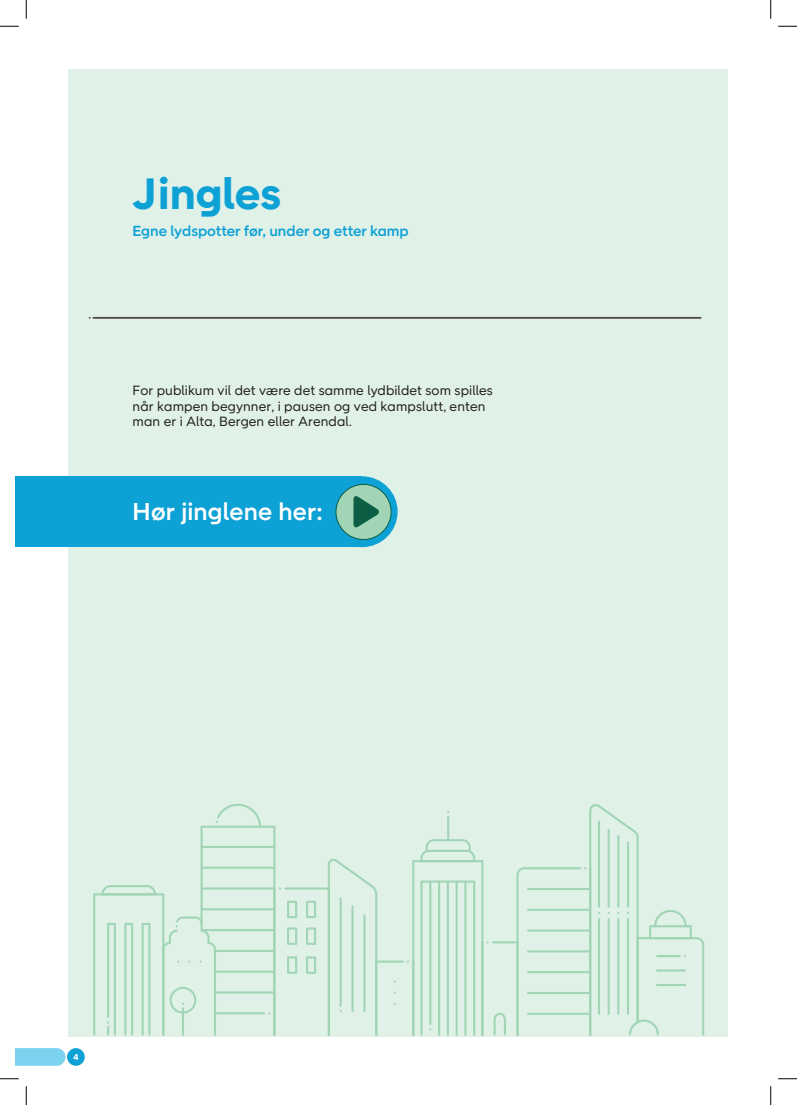
<style>
.page{position:relative;width:797px;height:1105px;background:#fff}
.page>*{position:absolute;margin:0;border:0;box-sizing:border-box;transform-origin:0 0}
.t1{font:700 45px "Post Nord Sans";color:#0da1d6}
.t2{font:500 25px "Post Nord Sans";letter-spacing:.005em;color:#fff}
.t3{font:500 15px "Post Nord Sans";color:#0da1d6}
.t4{font:13.75px/15.6px "Post Nord Sans";letter-spacing:.01em;color:#231f20}
.t5{font:700 8.75px "Post Nord Sans";color:#fff}
</style>
<div class="page">
<svg style="left:16px;top:1048px;width:50px;height:18px"></svg>
<div style="left:67px;top:1048px;width:18px;height:18px;background:#0da1d6;border-radius:9px"></div>
<div style="left:68px;top:69px;width:659px;height:968px;background:#e0f1e8"></div>
<hr style="left:93px;top:317px;width:607px;height:2px;background:#544e46">
<div style="left:16px;top:476px;width:346px;height:71px;background:#0da1d6"></div>
<div style="left:327px;top:476px;width:70px;height:71px;background:#0da1d6;border-radius:50%"></div>
<svg style="left:93px;top:804px;width:611px;height:232px"></svg>
<div style="left:336px;top:484px;width:55px;height:55px;background:#a1d5b6;border-radius:50%"></div>
<div style="left:336px;top:484px;width:55px;height:56px;border:1px solid #0c5f45;border-radius:50%"></div>
<svg style="left:353px;top:496px;width:26px;height:32px"></svg>
<svg style="left:0;top:25px;width:19px;height:2px"></svg>
<svg style="left:778px;top:25px;width:19px;height:2px"></svg>
<svg style="left:0;top:1078px;width:19px;height:1px"></svg>
<svg style="left:778px;top:1078px;width:19px;height:1px"></svg>
<svg style="left:25px;top:0;width:2px;height:19px"></svg>
<svg style="left:25px;top:1086px;width:2px;height:19px"></svg>
<svg style="left:770px;top:0;width:1px;height:19px"></svg>
<svg style="left:770px;top:1086px;width:1px;height:19px"></svg>
<h1 class="t1" style="left:133px;top:167px;width:150px">Jingles</h1>
<p class="t3" style="left:133px;top:222px;width:278px">Egne lydspotter før, under og etter kamp</p>
<p class="t4" style="left:133px;top:382px;width:362px">For publikum vil det være det samme lydbildet som spilles når kampen begynner, i pausen og ved kampslutt, enten man er i Alta, Bergen eller Arendal.</p>
<h2 class="t2" style="left:133px;top:497px;width:192px">Hør jinglene her:</h2>
<p class="t5" style="left:73px;top:1051px;width:7px">4</p>
</div>
